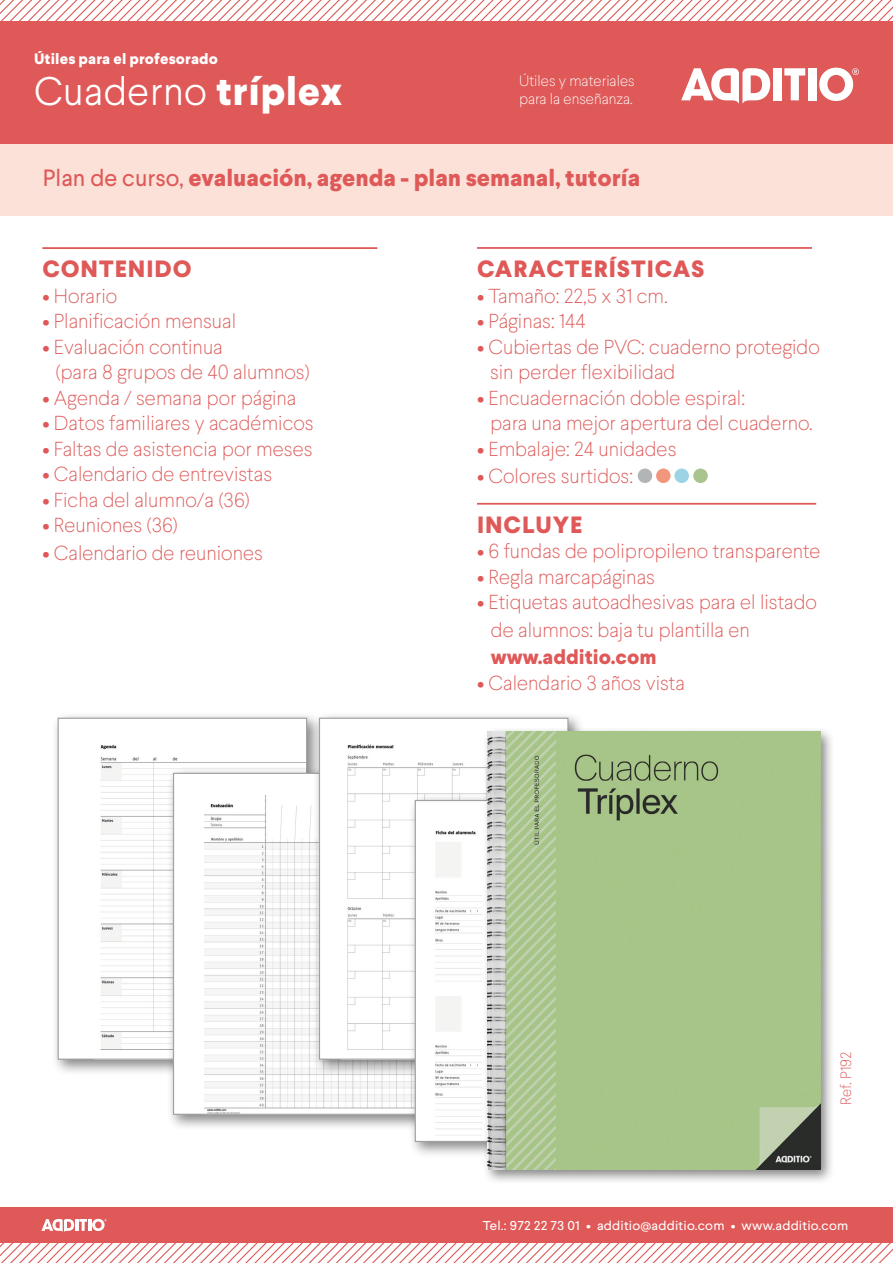
<style>
.page{position:relative;width:893px;height:1263px;background:#fff}
.page>*{position:absolute;margin:0;border:0;box-sizing:border-box;transform-origin:0 0}
.t1{font:300 39.75px "Larsseit";letter-spacing:.01em;color:#fff}
.t2{font:800 23.55px "Larsseit";color:#de5958}
.t3{font:800 23.55px "Larsseit";letter-spacing:.04em;color:#de5958}
.t4{font:100 20.25px/27.5px "Larsseit";color:#de5958}
.t5{font:800 20.25px "Larsseit";color:#de5958}
.t6{font:100 15px "Larsseit";color:#fff}
.t7{font:800 15px "Larsseit";letter-spacing:.01em;color:#fff}
.t8{font:100 15px "Larsseit";color:#de5958}
.t9{font:12.9px "Larsseit";letter-spacing:.015em;color:#fff;scale:1.05 1}
.s1{font-weight:800}
.s2{font-weight:400}
</style>
<div class="page">
<div style="left:0;top:1207px;width:893px;height:35px;background:#de5958"></div>
<svg style="left:41px;top:1219px;width:66px;height:13px"></svg>
<div style="left:0;top:21px;width:893px;height:124px;background:#de5958"></div>
<svg style="left:0;top:0;width:893px;height:21px"></svg>
<svg style="left:0;top:1242px;width:893px;height:21px"></svg>
<div style="left:51px;top:711px;width:272px;height:365px;background:#1d1d1c;opacity:.53"></div>
<div style="left:58px;top:718px;width:249px;height:341px;background:#fff"></div>
<img style="left:100px;top:745px;width:205px;height:305px">
<div style="left:167px;top:766px;width:272px;height:365px;background:#1d1d1c;opacity:.53"></div>
<div style="left:174px;top:773px;width:248px;height:341px;background:#fff"></div>
<img style="left:204px;top:795px;width:204px;height:318px">
<div style="left:312px;top:711px;width:273px;height:365px;background:#1d1d1c;opacity:.53"></div>
<div style="left:319px;top:718px;width:249px;height:341px;background:#fff"></div>
<img style="left:347px;top:744px;width:135px;height:306px">
<div style="left:408px;top:793px;width:272px;height:365px;background:#1d1d1c;opacity:.53"></div>
<div style="left:415px;top:800px;width:249px;height:341px;background:#fff"></div>
<img style="left:435px;top:830px;width:47px;height:306px">
<hr style="left:477px;top:247px;width:335px;height:2px;background:#de5958">
<div style="left:638px;top:468px;width:14px;height:15px;background:#b2b5b5;border-radius:50%"></div>
<div style="left:656px;top:468px;width:15px;height:15px;background:#f2977d;border-radius:50%"></div>
<div style="left:674px;top:468px;width:15px;height:15px;background:#9cd4e6;border-radius:50%"></div>
<div style="left:693px;top:468px;width:15px;height:15px;background:#a9c48f;border-radius:50%"></div>
<hr style="left:477px;top:503px;width:339px;height:2px;background:#de5958">
<hr style="left:42px;top:247px;width:335px;height:2px;background:#de5958">
<div style="left:773px;top:68px;width:8px;height:32px;background:#fff"></div>
<svg style="left:784px;top:68px;width:21px;height:32px"></svg>
<div style="left:808px;top:68px;width:8px;height:32px;background:#fff"></div>
<svg style="left:819px;top:68px;width:40px;height:33px"></svg>
<svg style="left:681px;top:68px;width:89px;height:36px"></svg>
<div style="left:482px;top:726px;width:353px;height:458px;background:#1d1d1c;opacity:.53"></div>
<img style="left:488px;top:732px;width:332px;height:438px">
<div style="left:0;top:145px;width:893px;height:71px;background:#fbe1d8"></div>
<p class="t7" style="left:34px;top:49px;width:186px">Útiles para el profesorado</p>
<p class="t1" style="left:34px;top:66px;width:310px">Cuaderno <span class="s1">tríplex</span></p>
<p class="t6" style="left:519px;top:72px;width:117px">Útiles y materiales</p>
<p class="t6" style="left:519px;top:90px;width:115px">para la enseñanza.</p>
<p class="t2" style="left:43px;top:162px;width:599px"><span class="s2">Plan de curso,</span> evaluación, agenda - plan semanal, tutoría</p>
<p class="t3" style="left:42px;top:254px;width:151px">CONTENIDO</p>
<p class="t4" style="left:42px;top:282px;width:76px">• Horario</p>
<p class="t4" style="left:42px;top:307px;width:195px">• Planificación mensual</p>
<p class="t4" style="left:42px;top:333px;width:182px">• Evaluación continua</p>
<p class="t4" style="left:55px;top:358px;width:256px">(para 8 grupos de 40 alumnos)</p>
<p class="t4" style="left:42px;top:384px;width:256px">• Agenda / semana por página</p>
<p class="t4" style="left:42px;top:409px;width:273px">• Datos familiares y académicos</p>
<p class="t4" style="left:42px;top:435px;width:272px">• Faltas de asistencia por meses</p>
<p class="t4" style="left:42px;top:460px;width:231px">• Calendario de entrevistas</p>
<p class="t4" style="left:42px;top:486px;width:209px">• Ficha del alumno/a (36)</p>
<p class="t4" style="left:42px;top:511px;width:137px">• Reuniones (36)</p>
<p class="t4" style="left:42px;top:539px;width:222px">• Calendario de reuniones</p>
<p class="t3" style="left:477px;top:253px;width:229px">CARACTERÍSTICAS</p>
<p class="t4" style="left:477px;top:282px;width:192px">• Tamaño: 22,5 x 31 cm.</p>
<p class="t4" style="left:477px;top:307px;width:110px">• Páginas: 144</p>
<p class="t4" style="left:477px;top:333px;width:344px">• Cubiertas de PVC: cuaderno protegido</p>
<p class="t4" style="left:490px;top:358px;width:187px">sin perder flexibilidad</p>
<p class="t4" style="left:477px;top:384px;width:270px">• Encuadernación doble espiral:</p>
<p class="t4" style="left:490px;top:409px;width:324px">para una mejor apertura del cuaderno.</p>
<p class="t4" style="left:477px;top:435px;width:201px">• Embalaje: 24 unidades</p>
<p class="t4" style="left:477px;top:462px;width:158px">• Colores surtidos:</p>
<p class="t3" style="left:477px;top:509px;width:107px">INCLUYE</p>
<p class="t4" style="left:477px;top:537px;width:345px">• 6 fundas de polipropileno transparente</p>
<p class="t4" style="left:477px;top:563px;width:179px">• Regla marcapáginas</p>
<p class="t4" style="left:491px;top:588px;width:328px;text-indent:-14px">• Etiquetas autoadhesivas para el listado de alumnos: baja tu plantilla en</p>
<p class="t5" style="left:491px;top:644px;width:167px">www.additio.com</p>
<p class="t4" style="left:477px;top:669px;width:209px">• Calendario 3 años vista</p>
<p class="t8" style="left:836px;top:1104px;width:55px;rotate:-90deg">Ref. P192</p>
<p class="t9" style="left:483px;top:1217px;width:350px">Tel.: 972 22 73 01 • additio@additio.com • www.additio.com</p>
</div>
